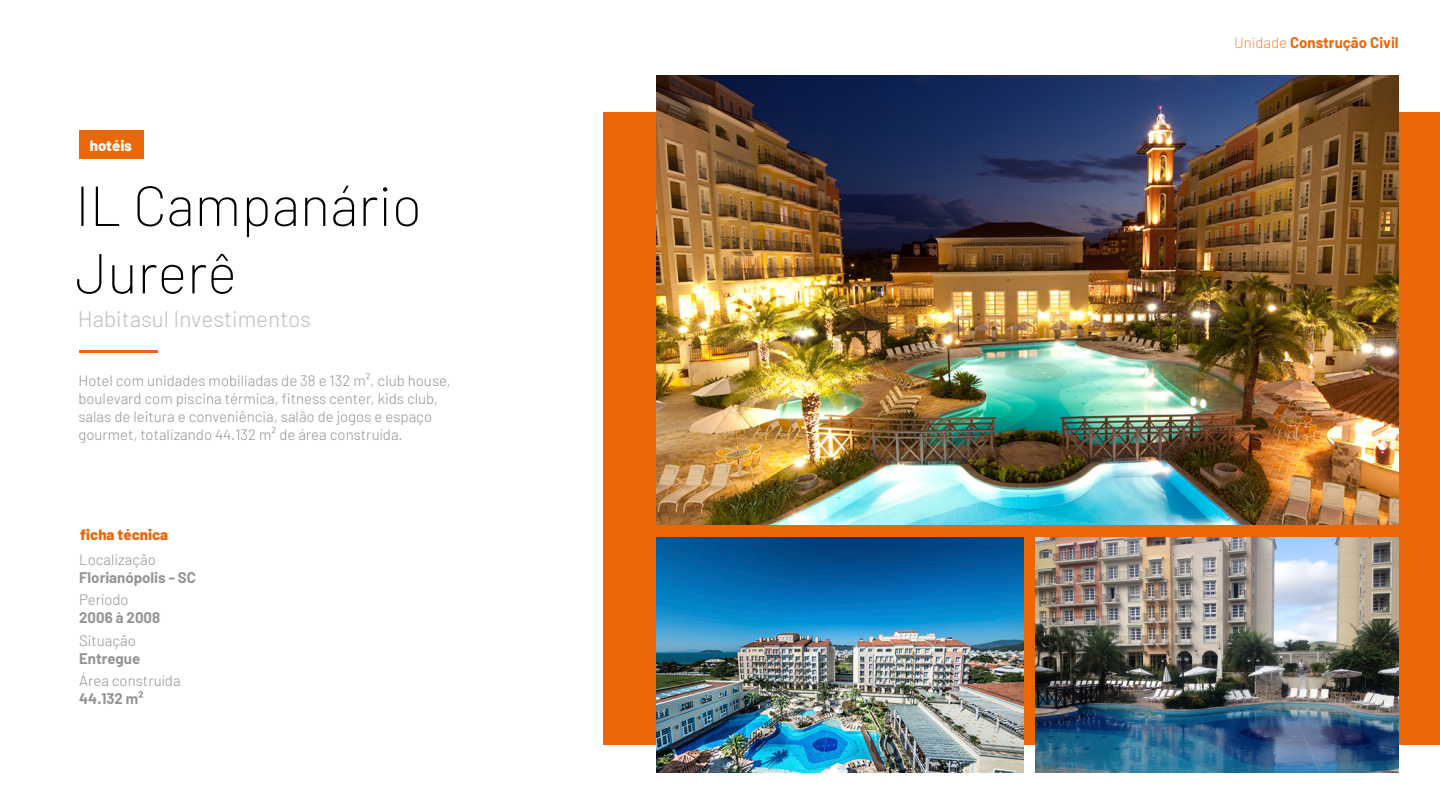
<style>
.page{position:relative;width:1440px;height:810px;background:#fff}
.page>*{position:absolute;margin:0;border:0;box-sizing:border-box;transform-origin:0 0}
.t1{font:200 56.25px/67.5px "Barlow";color:#000}
.t2{font:300 22.5px "Barlow";color:#bebebe}
.t3{font:300 15px/18px "Barlow";color:#949494}
.t4{font:700 15px "Barlow";color:#949494}
.t5{font:700 15px "Barlow";color:#eb6607}
.t6{font:800 15px "Barlow";color:#eb6607}
.t7{font:800 15px "Barlow";color:#fff}
.s1{font-weight:200}
</style>
<div class="page">
<div style="left:603px;top:113px;width:837px;height:632px;background:#eb6607"></div>
<img style="left:657px;top:75px;width:741px;height:450px">
<img style="left:656px;top:538px;width:367px;height:234px">
<img style="left:1035px;top:538px;width:363px;height:234px">
<hr style="left:80px;top:350px;width:78px;height:3px;background:#eb6607">
<div style="left:80px;top:130px;width:64px;height:29px;background:#eb6607"></div>
<p class="t7" style="left:90px;top:136px;width:44px">hotéis</p>
<h1 class="t1" style="left:75px;top:171px;width:348px">IL Campanário<br>Jurerê</h1>
<h2 class="t2" style="left:78px;top:305px;width:235px">Habitasul Investimentos</h2>
<p class="t3" style="left:78px;top:372px;width:374px">Hotel com unidades mobiliadas de 38 e 132 m², club house, boulevard com piscina térmica, fitness center, kids club, salas de leitura e conveniência, salão de jogos e espaço gourmet, totalizando 44.132 m² de área construída.</p>
<p class="t6" style="left:80px;top:525px;width:90px">ficha técnica</p>
<p class="t3" style="left:79px;top:550px;width:78px">Localização</p>
<p class="t4" style="left:79px;top:568px;width:118px">Florianópolis - SC</p>
<p class="t3" style="left:79px;top:590px;width:51px">Período</p>
<p class="t4" style="left:79px;top:609px;width:83px">2006 à 2008</p>
<p class="t3" style="left:79px;top:631px;width:58px">Situação</p>
<p class="t4" style="left:79px;top:649px;width:63px">Entregue</p>
<p class="t3" style="left:79px;top:671px;width:103px">Área construída</p>
<p class="t4" style="left:79px;top:690px;width:66px">44.132 m²</p>
<p class="t5" style="left:1234px;top:33px;width:166px"><span class="s1">Unidade</span> Construção Civil</p>
</div>
